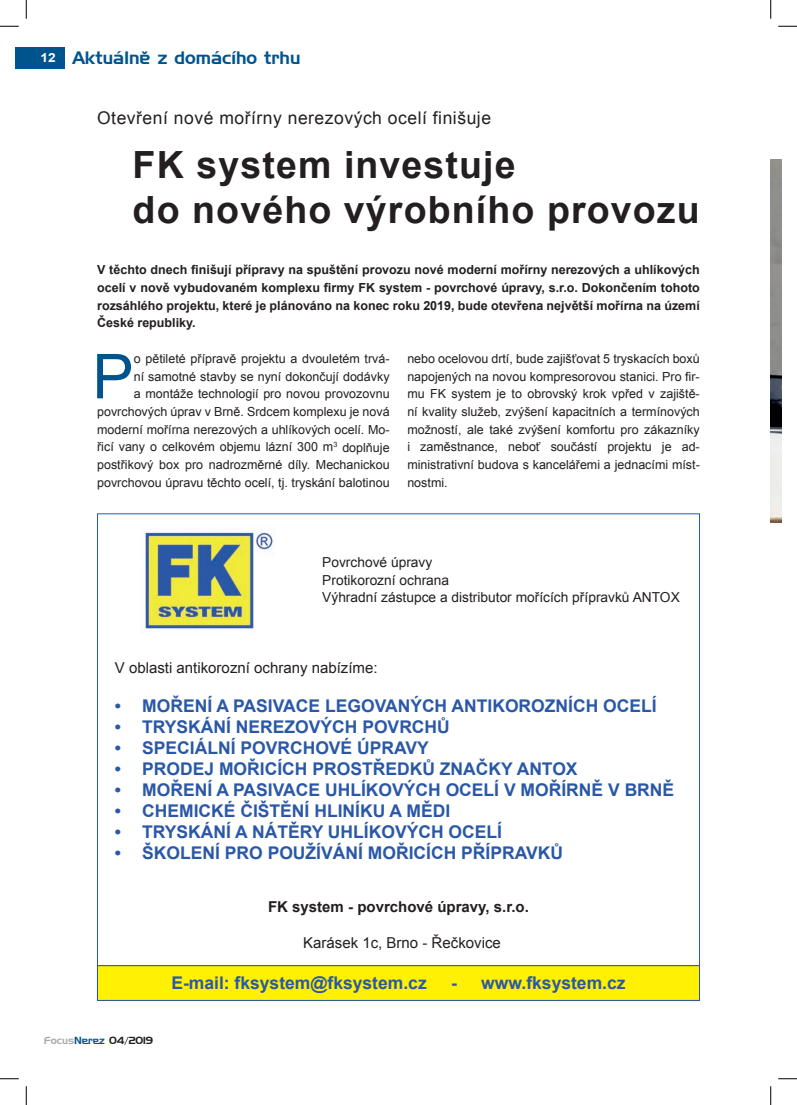
<style>
.page{position:relative;width:797px;height:1105px;background:#fff}
.page>*{position:absolute;margin:0;border:0;box-sizing:border-box;transform-origin:0 0}
.Fließtext{font:62px "Arial";color:#00548e}
.Titel1{font:700 37.5px "Arial";letter-spacing:.03em;color:#231f20}
.Fließtext-2{font:700 17.5px "Arial";color:#2a58a7}
.Titel2{font:17.5px "Arial";letter-spacing:.03em;color:#231f20}
.t1{font:17.5px "Handel Gothic BT";color:#00548e}
.Titel2-2{font:700 17.5px "Arial";color:#00548e}
.Fließtext-3{font:15px "Arial";color:#231f20}
.Fließtext-4{font:700 15px "Arial";color:#231f20}
.Fließtext-5{font:13.75px "Arial";color:#231f20}
.Fließtext-6{font:12.5px/17.8px "Arial";color:#231f20;text-align:right}
.Einleitung{font:700 12.5px/17.8px "Arial";color:#231f20;text-align:justify}
.Kopfzeile{font:700 12.5px "Arial";color:#fff;scale:1.1 1}
.t2{font:10px "Handel Gothic BT";color:#231f20}
.s1{color:#a8a9ad}
.s2{color:#00548e}
</style>
<div class="page">
<div style="left:97px;top:965px;width:602px;height:36px;background:#fff101;border:1px solid #00548e"></div>
<div style="left:16px;top:48px;width:49px;height:21px;background:#00548e"></div>
<img style="left:770px;top:159px;width:11px;height:363px">
<img style="left:142px;top:530px;width:133px;height:101px">
<svg style="left:0;top:25px;width:19px;height:2px"></svg>
<svg style="left:778px;top:25px;width:19px;height:2px"></svg>
<svg style="left:0;top:1078px;width:19px;height:1px"></svg>
<svg style="left:778px;top:1078px;width:19px;height:1px"></svg>
<svg style="left:25px;top:0;width:2px;height:19px"></svg>
<svg style="left:25px;top:1086px;width:2px;height:19px"></svg>
<svg style="left:770px;top:0;width:1px;height:19px"></svg>
<svg style="left:770px;top:1086px;width:1px;height:19px"></svg>
<p class="Kopfzeile" style="left:40px;top:49px;width:15px">12</p>
<p class="Titel2-2" style="left:142px;top:46px;width:7px">ˇ</p>
<p class="t1" style="left:72px;top:47px;width:230px">Aktuálne z domácího trhu</p>
<p class="Titel2" style="left:97px;top:106px;width:395px">Otevření nové mořírny nerezových ocelí finišuje</p>
<p class="Titel1" style="left:133px;top:140px;width:384px">FK system investuje</p>
<p class="Titel1" style="left:133px;top:185px;width:568px">do nového výrobního provozu</p>
<p class="Einleitung" style="left:97px;top:261px;width:604px">V těchto dnech finišují přípravy na spuštění provozu nové moderní mořírny nerezových a uhlíkových ocelí v nově vybudovaném komplexu firmy FK system - povrchové úpravy, s.r.o. Dokončením tohoto rozsáhlého projektu, které je plánováno na konec roku 2019, bude otevřena největší mořírna na území České republiky.</p>
<p class="Fließtext" style="left:92px;top:336px;width:43px">P</p>
<p class="Fließtext-6" style="left:97px;top:350px;width:294px">o pětileté přípravě projektu a dvouletém trvá-<br>ní samotné stavby se nyní dokončují dodávky<br>a montáže technologií pro novou provozovnu povrchových úprav v Brně. Srdcem komplexu je nová moderní mořírna nerezových a uhlíkových ocelí. Mo&shy;řicí vany o celkovém objemu lázní 300 m<sup>3</sup> doplňuje postřikový box pro nadrozměrné díly. Mechanickou povrchovou úpravu těchto ocelí, tj. tryskání balotinou</p>
<p class="Fließtext-6" style="left:407px;top:350px;width:294px;text-align:justify">nebo ocelovou drtí, bude zajišťovat 5 tryskacích boxů napojených na novou kompresorovou stanici. Pro fir&shy;mu FK system je to obrovský krok vpřed v zajiště&shy;ní kvality služeb, zvýšení kapacitních a termínových možností, ale také zvýšení komfortu pro zákazníky i zaměstnance, neboť součástí projektu je ad&shy;ministrativní budova s kancelářemi a jednacími míst&shy;nostmi.</p>
<p class="Fließtext-5" style="left:322px;top:553px;width:112px">Povrchové úpravy</p>
<p class="Fließtext-5" style="left:322px;top:571px;width:128px">Protikorozní ochrana</p>
<p class="Fließtext-5" style="left:322px;top:588px;width:359px">Výhradní zástupce a distributor mořících přípravků ANTOX</p>
<p class="Fließtext-3" style="left:115px;top:658px;width:264px">V oblasti antikorozní ochrany nabízíme:</p>
<p class="Fließtext-2" style="left:115px;top:694px;width:543px">• MOŘENÍ A PASIVACE LEGOVANÝCH ANTIKOROZNÍCH OCELÍ</p>
<p class="Fließtext-2" style="left:115px;top:715px;width:336px">• TRYSKÁNÍ NEREZOVÝCH POVRCHŮ</p>
<p class="Fließtext-2" style="left:115px;top:736px;width:315px">• SPECIÁLNÍ POVRCHOVÉ ÚPRAVY</p>
<p class="Fließtext-2" style="left:115px;top:757px;width:464px">• PRODEJ MOŘICÍCH PROSTŘEDKŮ ZNAČKY ANTOX</p>
<p class="Fließtext-2" style="left:115px;top:778px;width:561px">• MOŘENÍ A PASIVACE UHLÍKOVÝCH OCELÍ V MOŘÍRNĚ V BRNĚ</p>
<p class="Fließtext-2" style="left:115px;top:799px;width:337px">• CHEMICKÉ ČIŠTĚNÍ HLINÍKU A MĚDI</p>
<p class="Fließtext-2" style="left:115px;top:820px;width:389px">• TRYSKÁNÍ A NÁTĚRY UHLÍKOVÝCH OCELÍ</p>
<p class="Fließtext-2" style="left:115px;top:841px;width:449px">• ŠKOLENÍ PRO POUŽÍVÁNÍ MOŘICÍCH PŘÍPRAVKŮ</p>
<p class="Fließtext-4" style="left:268px;top:897px;width:262px">FK system - povrchové úpravy, s.r.o.</p>
<p class="Fließtext-3" style="left:303px;top:932px;width:199px">Karásek 1c, Brno - Řečkovice</p>
<p class="Fließtext-2" style="left:171px;top:971px;width:257px">E-mail: fksystem@fksystem.cz</p>
<p class="Fließtext-2" style="left:451px;top:971px;width:176px">- www.fksystem.cz</p>
<p class="t2" style="left:44px;top:1034px;width:111px"><span class="s1">Focus</span><span class="s2">Nßrßz</span> 04/2019</p>
</div>
